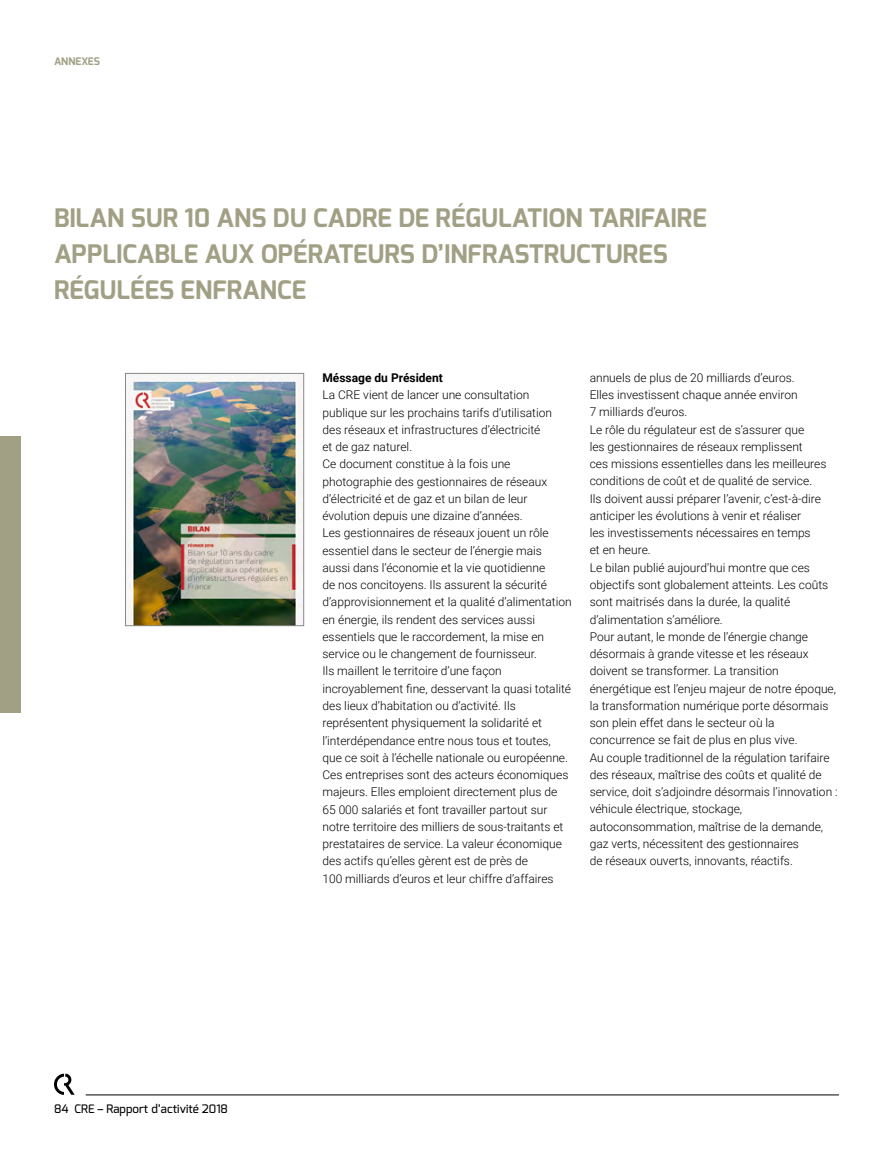
<style>
.page{position:relative;width:893px;height:1149px;background:#fff}
.page>*{position:absolute;margin:0;border:0;box-sizing:border-box;transform-origin:0 0}
.t1{font:700 25.5px/36px "Exo";color:#a1a085}
.t2{font:300 12px/17.2px "Roboto";color:#000}
.t3{font:700 12px "Roboto";color:#000}
.t4{font:500 11.7px "Exo";color:#000}
.t5{font:700 10.5px "Exo";color:#a1a085}
</style>
<div class="page">
<div style="left:0;top:436px;width:21px;height:276px;background:#a1a085"></div>
<svg style="left:54px;top:1073px;width:20px;height:21px"></svg>
<hr style="left:86px;top:1094px;width:753px;height:1px;background:#000">
<img style="left:127px;top:375px;width:175px;height:248px">
<div style="left:125px;top:373px;width:179px;height:252px;border:1px solid #878988"></div>
<p class="t5" style="left:54px;top:54px;width:48px">ANNEXES</p>
<h1 class="t1" style="left:54px;top:199px;width:654px">BILAN SUR 10 ANS DU CADRE DE RÉGULATION TARIFAIRE<br>APPLICABLE AUX OPÉRATEURS D’INFRASTRUCTURES<br>RÉGULÉES ENFRANCE</h1>
<p class="t4" style="left:54px;top:1100px;width:176px">84 CRE – Rapport d’activité 2018</p>
<p class="t3" style="left:322px;top:369px;width:122px">Méssage du Président</p>
<p class="t2" style="left:322px;top:386px;width:251px">La CRE vient de lancer une consultation publique sur les prochains tarifs d’utilisation des réseaux et infrastructures d’électricité<br>et de gaz naturel.<br>Ce document constitue à la fois une photographie des gestionnaires de réseaux d’électricité et de gaz et un bilan de leur évolution depuis une dizaine d’années.<br>Les gestionnaires de réseaux jouent un rôle essentiel dans le secteur de l’énergie mais aussi dans l’économie et la vie quotidienne<br>de nos concitoyens. Ils assurent la sécurité d’approvisionnement et la qualité d’alimentation en énergie, ils rendent des services aussi essentiels que le raccordement, la mise en service ou le changement de fournisseur.<br>Ils maillent le territoire d’une façon incroyablement fine, desservant la quasi totalité des lieux d’habitation ou d’activité. Ils représentent physiquement la solidarité et l’interdépendance entre nous tous et toutes, que ce soit à l’échelle nationale ou européenne.<br>Ces entreprises sont des acteurs économiques majeurs. Elles emploient directement plus de 65 000 salariés et font travailler partout sur notre territoire des milliers de sous-traitants et prestataires de service. La valeur économique des actifs qu’elles gèrent est de près de<br>100 milliards d’euros et leur chiffre d’affaires</p>
<p class="t2" style="left:590px;top:368px;width:249px">annuels de plus de 20 milliards d’euros.<br>Elles investissent chaque année environ<br>7 milliards d’euros.<br>Le rôle du régulateur est de s’assurer que<br>les gestionnaires de réseaux remplissent<br>ces missions essentielles dans les meilleures conditions de coût et de qualité de service.<br>Ils doivent aussi préparer l’avenir, c’est-à-dire anticiper les évolutions à venir et réaliser<br>les investissements nécessaires en temps<br>et en heure.<br>Le bilan publié aujourd’hui montre que ces objectifs sont globalement atteints. Les coûts sont maitrisés dans la durée, la qualité d’alimentation s’améliore.<br>Pour autant, le monde de l’énergie change désormais à grande vitesse et les réseaux doivent se transformer. La transition énergétique est l’enjeu majeur de notre époque, la transformation numérique porte désormais son plein effet dans le secteur où la concurrence se fait de plus en plus vive.<br>Au couple traditionnel de la régulation tarifaire des réseaux, maîtrise des coûts et qualité de service, doit s’adjoindre désormais l’innovation : véhicule électrique, stockage, autoconsommation, maîtrise de la demande, gaz verts, nécessitent des gestionnaires<br>de réseaux ouverts, innovants, réactifs.</p>
</div>
